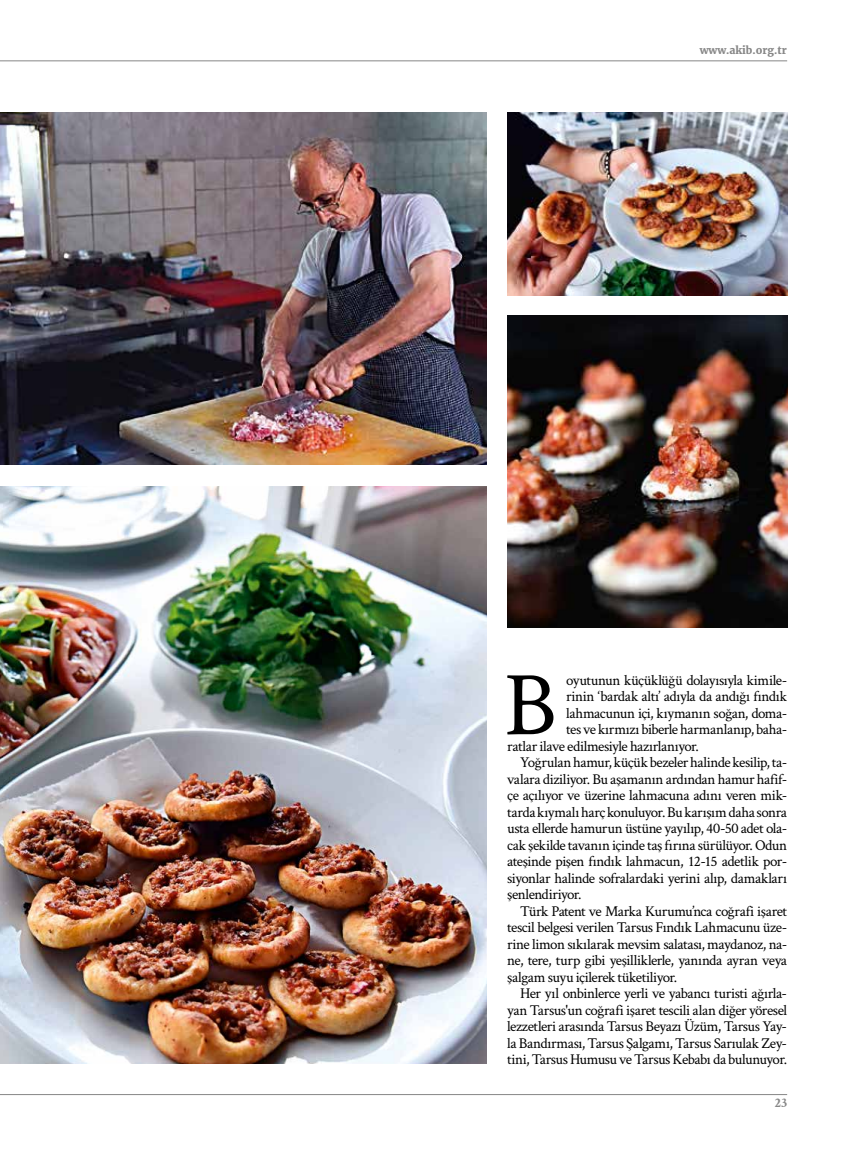
<style>
.page{position:relative;width:851px;height:1149px;background:#fff}
.page>*{position:absolute;margin:0;border:0;box-sizing:border-box;transform-origin:0 0}
.t1{font:91.5px "Crimson Text";color:#000}
.t2{font:15px "Crimson Text";letter-spacing:-.03em;color:#000}
.t3{font:700 13.5px "Crimson Text";color:#878787}
.t4{font:900 10.5px "Merriweather";color:#878787}
</style>
<div class="page">
<hr style="left:0;top:1093px;width:787px;height:1px;background:#878787">
<hr style="left:0;top:60px;width:787px;height:1px;background:#878787">
<img style="left:0;top:486px;width:486px;height:577px">
<img style="left:0;top:113px;width:486px;height:351px">
<img style="left:507px;top:113px;width:280px;height:182px">
<img style="left:507px;top:315px;width:280px;height:312px">
<p class="t4" style="left:699px;top:43px;width:89px">www.akib.org.tr</p>
<h1 class="t1" style="left:504px;top:642px;width:54px">B</h1>
<p class="t2" style="left:566px;top:669px;width:222px">oyutunun küçüklüğü dolayısıyla kimile-</p>
<p class="t2" style="left:566px;top:686px;width:222px">rinin ‘bardak altı’ adıyla da andığı fındık</p>
<p class="t2" style="left:566px;top:702px;width:222px">lahmacunun içi, kıymanın soğan, doma-</p>
<p class="t2" style="left:566px;top:719px;width:222px">tes ve kırmızı biberle harmanlanıp, baha-</p>
<p class="t2" style="left:507px;top:735px;width:193px">ratlar ilave edilmesiyle hazırlanıyor.</p>
<p class="t2" style="left:520px;top:752px;width:268px">Yoğrulan hamur, küçük bezeler halinde kesilip, ta-</p>
<p class="t2" style="left:507px;top:768px;width:281px">valara diziliyor. Bu aşamanın ardından hamur hafif-</p>
<p class="t2" style="left:507px;top:785px;width:281px">çe açılıyor ve üzerine lahmacuna adını veren mik-</p>
<p class="t2" style="left:507px;top:801px;width:281px">tarda kıymalı harç konuluyor. Bu karışım daha sonra</p>
<p class="t2" style="left:507px;top:818px;width:281px">usta ellerde hamurun üstüne yayılıp, 40-50 adet ola-</p>
<p class="t2" style="left:507px;top:834px;width:281px">cak şekilde tavanın içinde taş fırına sürülüyor. Odun</p>
<p class="t2" style="left:507px;top:851px;width:281px">ateşinde pişen fındık lahmacun, 12-15 adetlik por-</p>
<p class="t2" style="left:507px;top:867px;width:281px">siyonlar halinde sofralardaki yerini alıp, damakları</p>
<p class="t2" style="left:507px;top:884px;width:76px">şenlendiriyor.</p>
<p class="t2" style="left:520px;top:900px;width:268px">Türk Patent ve Marka Kurumu’nca coğrafi işaret</p>
<p class="t2" style="left:507px;top:917px;width:281px">tescil belgesi verilen Tarsus Fındık Lahmacunu üze-</p>
<p class="t2" style="left:507px;top:933px;width:281px">rine limon sıkılarak mevsim salatası, maydanoz, na-</p>
<p class="t2" style="left:507px;top:950px;width:281px">ne, tere, turp gibi yeşilliklerle, yanında ayran veya</p>
<p class="t2" style="left:507px;top:966px;width:171px">şalgam suyu içilerek tüketiliyor.</p>
<p class="t2" style="left:520px;top:983px;width:268px">Her yıl onbinlerce yerli ve yabancı turisti ağırla-</p>
<p class="t2" style="left:507px;top:999px;width:281px">yan Tarsus'un coğrafi işaret tescili alan diğer yöresel</p>
<p class="t2" style="left:507px;top:1016px;width:281px">lezzetleri arasında Tarsus Beyazı Üzüm, Tarsus Yay-</p>
<p class="t2" style="left:507px;top:1032px;width:281px">la Bandırması, Tarsus Şalgamı, Tarsus Sarıulak Zey-</p>
<p class="t2" style="left:507px;top:1049px;width:281px">tini, Tarsus Humusu ve Tarsus Kebabı da bulunuyor.</p>
<p class="t3" style="left:774px;top:1094px;width:14px">23</p>
</div>
